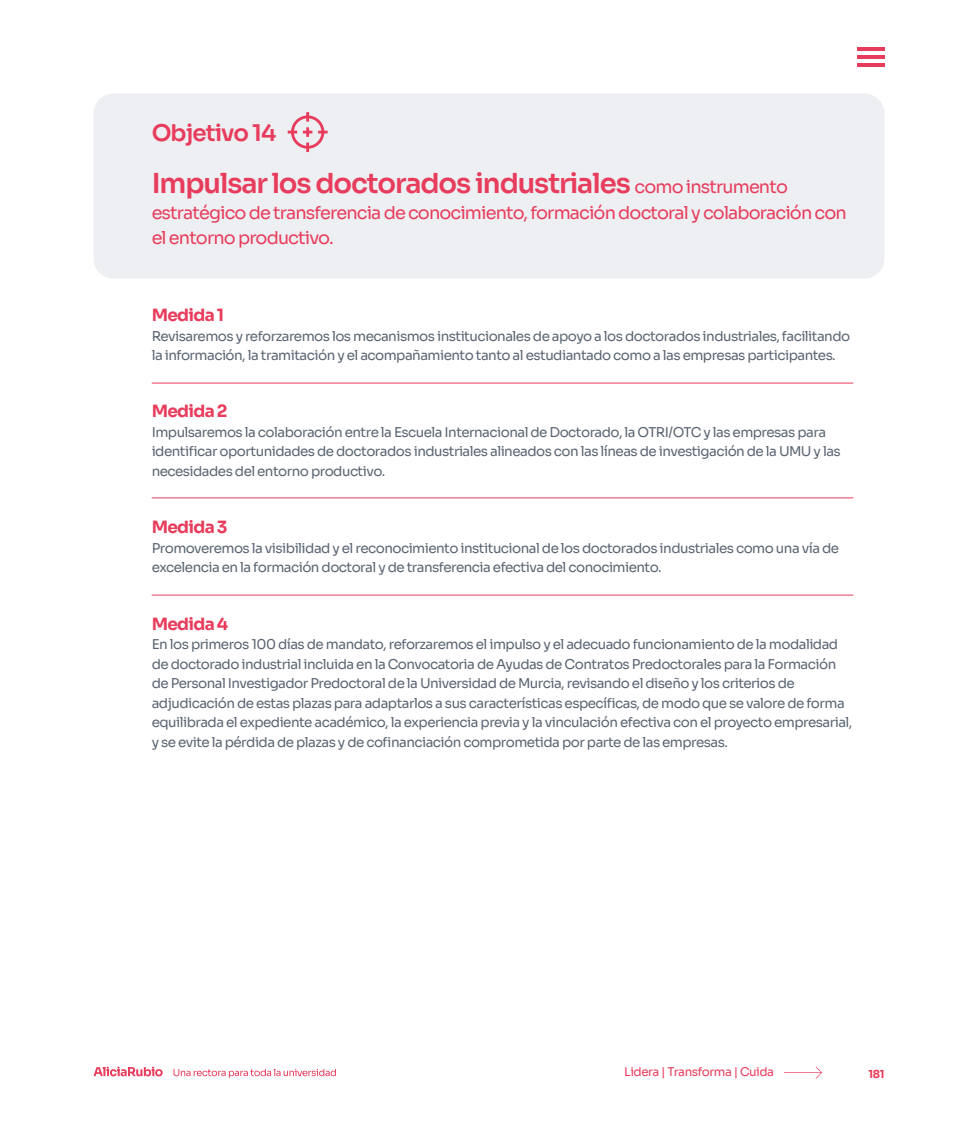
<style>
.page{position:relative;width:978px;height:1127px;background:#fff}
.page>*{position:absolute;margin:0;border:0;box-sizing:border-box;transform-origin:0 0}
.t1{font:600 27.6px "Sora";letter-spacing:-.04em;color:#e83c5c}
.t2{font:600 22.95px "Sora";letter-spacing:-.04em;color:#e83c5c}
.t3{font:17.7px/25.5px "Sora";letter-spacing:-.05em;color:#e83c5c}
.t4{font:700 16.95px "Sora";letter-spacing:-.04em;color:#e83c5c}
.t5{font:13.5px/19.5px "Sora";letter-spacing:-.04em;color:#596471}
.t6{font:12px "Sora";letter-spacing:-.04em;color:#e83c5c}
.t7{font:700 10.95px "Sora";color:#e83c5c}
.s1{font-weight:400;font-size:17.7px}
</style>
<div class="page">
<svg style="left:94px;top:1066px;width:69px;height:10px"></svg>
<svg style="left:173px;top:1069px;width:163px;height:9px"></svg>
<svg style="left:784px;top:1066px;width:38px;height:13px"></svg>
<hr style="left:857px;top:47px;width:27px;height:4px;background:#e83c5c">
<hr style="left:857px;top:55px;width:27px;height:4px;background:#e83c5c">
<hr style="left:857px;top:63px;width:27px;height:4px;background:#e83c5c">
<div style="left:94px;top:94px;width:790px;height:185px;background:#edeff2;border-radius:20px"></div>
<svg style="left:288px;top:112px;width:40px;height:40px"></svg>
<hr style="left:152px;top:383px;width:701px;height:1px;background:#e83c5c">
<hr style="left:152px;top:497px;width:701px;height:1px;background:#e83c5c">
<hr style="left:152px;top:595px;width:701px;height:1px;background:#e83c5c">
<h2 class="t2" style="left:152px;top:113px;width:126px">Objetivo 14</h2>
<h1 class="t1" style="left:152px;top:160px;width:638px">Impulsar los doctorados industriales <span class="s1">como instrumento</span></h1>
<h3 class="t3" style="left:152px;top:198px;width:697px">estratégico de transferencia de conocimiento, formación doctoral y colaboración con el entorno productivo.</h3>
<p class="t4" style="left:152px;top:301px;width:74px">Medida 1</p>
<p class="t5" style="left:152px;top:325px;width:700px">Revisaremos y reforzaremos los mecanismos institucionales de apoyo a los doctorados industriales, facilitando la información, la tramitación y el acompañamiento tanto al estudiantado como a las empresas participantes.</p>
<p class="t4" style="left:152px;top:397px;width:77px">Medida 2</p>
<p class="t5" style="left:152px;top:421px;width:691px">Impulsaremos la colaboración entre la Escuela Internacional de Doctorado, la OTRI/OTC y las empresas para identificar oportunidades de doctorados industriales alineados con las líneas de investigación de la UMU y las necesidades del entorno productivo.</p>
<p class="t4" style="left:152px;top:513px;width:77px">Medida 3</p>
<p class="t5" style="left:152px;top:537px;width:689px">Promoveremos la visibilidad y el reconocimiento institucional de los doctorados industriales como una vía de excelencia en la formación doctoral y de transferencia efectiva del conocimiento.</p>
<p class="t4" style="left:152px;top:609px;width:78px">Medida 4</p>
<p class="t5" style="left:152px;top:633px;width:702px">En los primeros 100 días de mandato, reforzaremos el impulso y el adecuado funcionamiento de la modalidad de doctorado industrial incluida en la Convocatoria de Ayudas de Contratos Predoctorales para la Formación de Personal Investigador Predoctoral de la Universidad de Murcia, revisando el diseño y los criterios de adjudicación de estas plazas para adaptarlos a sus características específicas, de modo que se valore de forma equilibrada el expediente académico, la experiencia previa y la vinculación efectiva con el proyecto empresarial, y se evite la pérdida de plazas y de cofinanciación comprometida por parte de las empresas.</p>
<p class="t6" style="left:624px;top:1062px;width:151px">Lidera | Transforma | Cuida</p>
<p class="t7" style="left:869px;top:1065px;width:17px">181</p>
</div>
